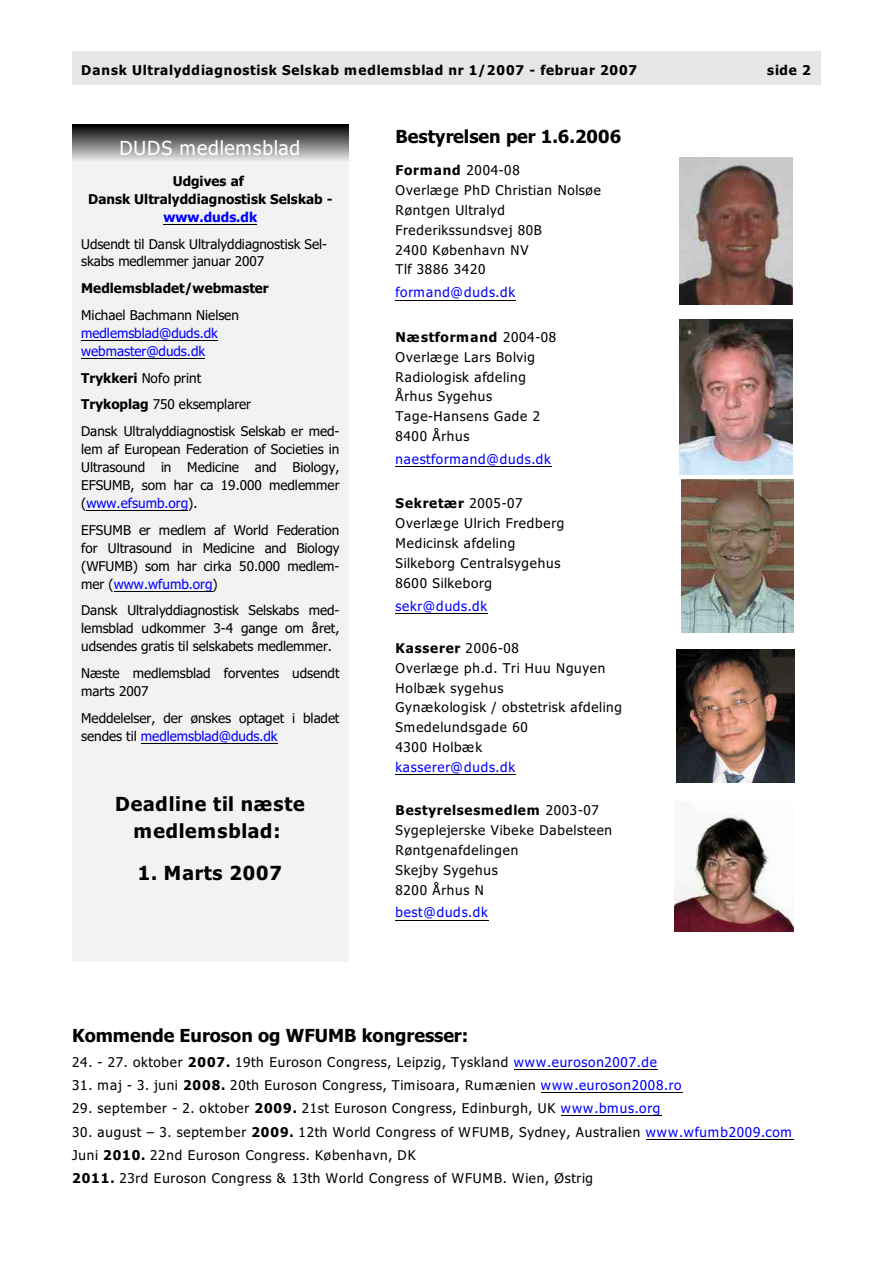
<style>
.page{position:relative;width:894px;height:1263px;background:#fff}
.page>*{position:absolute;margin:0;border:0;box-sizing:border-box;transform-origin:0 0}
.t1{font:700 19.5px/27.8px "Tahoma";letter-spacing:.04em;color:#000;text-align:center}
.t2{font:19.5px "Tahoma";letter-spacing:.04em;color:#fff}
.t3{font:700 18px "Tahoma";color:#000}
.t4{font:13.5px/19.8px "Tahoma";letter-spacing:.04em;color:#000}
.t5{font:13.5px/19.8px "Tahoma";letter-spacing:.06em;color:#000}
.t6{font:13.5px/17.9px "Tahoma";color:#000}
.t7{font:13.5px "Tahoma";letter-spacing:.065em;color:#00f}
.t8{font:700 13.5px/17.9px "Tahoma";letter-spacing:.015em;color:#000;text-align:center}
.t9{font:700 13.5px "Tahoma";letter-spacing:.06em;color:#000}
.t10{font:13.5px/17.9px "Tahoma";color:#00f}
.t11{font:700 13.5px "Tahoma";color:#00f}
.s1{font-weight:700}
.s2{color:#00f}
</style>
<div class="page">
<div style="left:72px;top:51px;width:749px;height:34px;background:#e6e6e6"></div>
<div style="left:72px;top:125px;width:276px;height:38px;background:linear-gradient(to bottom,#010101,#efefef)"></div>
<div style="left:72px;top:163px;width:276px;height:764px;background:#f2f2f2"></div>
<div style="left:72px;top:927px;width:276px;height:35px;background:#f2f2f2"></div>
<hr style="left:163px;top:224px;width:94px;height:1px;background:#000">
<hr style="left:81px;top:340px;width:137px;height:1px;background:#000">
<hr style="left:81px;top:358px;width:124px;height:1px;background:#000">
<hr style="left:86px;top:510px;width:102px;height:1px;background:#000">
<hr style="left:114px;top:591px;width:99px;height:1px;background:#000">
<hr style="left:141px;top:743px;width:137px;height:1px;background:#000">
<hr style="left:395px;top:300px;width:121px;height:1px;background:#000">
<hr style="left:395px;top:466px;width:157px;height:1px;background:#000">
<hr style="left:395px;top:613px;width:93px;height:1px;background:#000">
<hr style="left:395px;top:774px;width:121px;height:1px;background:#000">
<hr style="left:395px;top:920px;width:94px;height:1px;background:#000">
<hr style="left:514px;top:1069px;width:144px;height:1px;background:#000">
<hr style="left:541px;top:1092px;width:141px;height:1px;background:#000">
<hr style="left:561px;top:1116px;width:100px;height:1px;background:#000">
<hr style="left:646px;top:1139px;width:147px;height:1px;background:#000">
<img style="left:679px;top:158px;width:113px;height:146px">
<img style="left:679px;top:320px;width:114px;height:155px">
<img style="left:681px;top:480px;width:113px;height:152px">
<img style="left:677px;top:649px;width:118px;height:134px">
<img style="left:675px;top:816px;width:119px;height:115px">
<p class="t9" style="left:81px;top:65px;width:557px">Dansk Ultralyddiagnostisk Selskab medlemsblad nr 1/2007 - februar 2007</p>
<p class="t8" style="left:767px;top:62px;width:45px">side 2</p>
<h1 class="t2" style="left:119px;top:140px;width:183px">DUDS medlemsblad</h1>
<p class="t8" style="left:88px;top:173px;width:246px">Udgives af<br>Dansk Ultralyddiagnostisk Selskab -</p>
<p class="t11" style="left:163px;top:211px;width:95px">www.duds.dk</p>
<p class="t6" style="left:81px;top:236px;width:247px">Udsendt til Dansk Ultralyddiagnostisk Sel&shy;skabs medlemmer januar 2007</p>
<p class="t8" style="left:81px;top:280px;width:189px">Medlemsbladet/webmaster</p>
<p class="t6" style="left:81px;top:307px;width:159px">Michael Bachmann Nielsen</p>
<p class="t10" style="left:81px;top:325px;width:138px">medlemsblad@duds.dk webmaster@duds.dk</p>
<p class="t6" style="left:81px;top:365px;width:260px;line-height:26.8px"><span class="s1">Trykkeri</span> Nofo print<br><span class="s1">Trykoplag</span> 750 eksemplarer<br>Dansk Ultralyddiagnostisk Selskab er med-</p>
<p class="t4" style="left:81px;top:442px;width:260px;line-height:17.9px;text-align:justify">lem af European Federation of Societies in Ultrasound in Medicine and Biology, EFSUMB, som har ca 19.000 medlemmer (<span class="s2">www.efsumb.org</span>).</p>
<p class="t4" style="left:81px;top:522px;width:260px;line-height:18px;text-align:justify">EFSUMB er medlem af World Federation for Ultrasound in Medicine and Biology (WFUMB) som har cirka 50.000 medlem&shy;mer (<span class="s2">www.wfumb.org</span>)</p>
<p class="t4" style="left:81px;top:603px;width:260px;line-height:17.9px;text-align:justify">Dansk Ultralyddiagnostisk Selskabs med&shy;lemsblad udkommer 3-4 gange om året, udsendes gratis til selskabets medlemmer.</p>
<p class="t6" style="left:81px;top:665px;width:260px">Næste medlemsblad forventes udsendt marts 2007</p>
<p class="t6" style="left:81px;top:710px;width:260px">Meddelelser, der ønskes optaget i bladet sendes til <span class="s2">medlemsblad@duds.dk</span></p>
<h1 class="t1" style="left:115px;top:791px;width:191px">Deadline til næste medlemsblad:</h1>
<h1 class="t1" style="left:138px;top:861px;width:145px">1. Marts 2007</h1>
<h2 class="t3" style="left:395px;top:129px;width:227px">Bestyrelsen per 1.6.2006</h2>
<p class="t4" style="left:395px;top:162px;width:207px"><span class="s1">Formand</span> 2004-08<br>Overlæge PhD Christian Nolsøe<br>Røntgen Ultralyd<br>Frederikssundsvej 80B<br>2400 København NV<br>Tlf 3886 3420</p>
<p class="t7" style="left:395px;top:287px;width:121px">formand@duds.dk</p>
<p class="t5" style="left:395px;top:328px;width:162px"><span class="s1">Næstformand</span> 2004-08<br>Overlæge Lars Bolvig<br>Radiologisk afdeling<br>Århus Sygehus<br>Tage-Hansens Gade 2<br>8400 Århus</p>
<p class="t7" style="left:395px;top:453px;width:157px">naestformand@duds.dk</p>
<p class="t4" style="left:395px;top:495px;width:170px"><span class="s1">Sekretær</span> 2005-07<br>Overlæge Ulrich Fredberg<br>Medicinsk afdeling<br>Silkeborg Centralsygehus<br>8600 Silkeborg</p>
<p class="t7" style="left:395px;top:600px;width:93px">sekr@duds.dk</p>
<p class="t5" style="left:395px;top:639px;width:228px"><span class="s1">Kasserer</span> 2006-08<br>Overlæge ph.d. Tri Huu Nguyen<br>Holbæk sygehus<br>Gynækologisk / obstetrisk afdeling<br>Smedelundsgade 60<br>4300 Holbæk</p>
<p class="t7" style="left:395px;top:762px;width:121px">kasserer@duds.dk</p>
<p class="t4" style="left:395px;top:802px;width:218px"><span class="s1">Bestyrelsesmedlem</span> 2003-07<br>Sygeplejerske Vibeke Dabelsteen<br>Røntgenafdelingen<br>Skejby Sygehus<br>8200 Århus N</p>
<p class="t7" style="left:395px;top:907px;width:94px">best@duds.dk</p>
<h2 class="t3" style="left:72px;top:1028px;width:398px">Kommende Euroson og WFUMB kongresser:</h2>
<p class="t4" style="left:72px;top:1053px;width:586px">24. - 27. oktober <span class="s1">2007.</span> 19th Euroson Congress, Leipzig, Tyskland <span class="s2">www.euroson2007.de</span></p>
<p class="t5" style="left:72px;top:1076px;width:611px">31. maj - 3. juni <span class="s1">2008.</span> 20th Euroson Congress, Timisoara, Rumænien <span class="s2">www.euroson2008.ro</span></p>
<p class="t4" style="left:72px;top:1099px;width:590px">29. september - 2. oktober <span class="s1">2009.</span> 21st Euroson Congress, Edinburgh, UK <span class="s2">www.bmus.org</span></p>
<p class="t4" style="left:72px;top:1121px;width:721px;line-height:23.2px">30. august – 3. september <span class="s1">2009.</span> 12th World Congress of WFUMB, Sydney, Australien <span class="s2">www.wfumb2009.com<br></span>Juni <span class="s1">2010.</span> 22nd Euroson Congress. København, DK<br><span class="s1">2011.</span> 23rd Euroson Congress &amp; 13th World Congress of WFUMB. Wien, Østrig</p>
</div>
